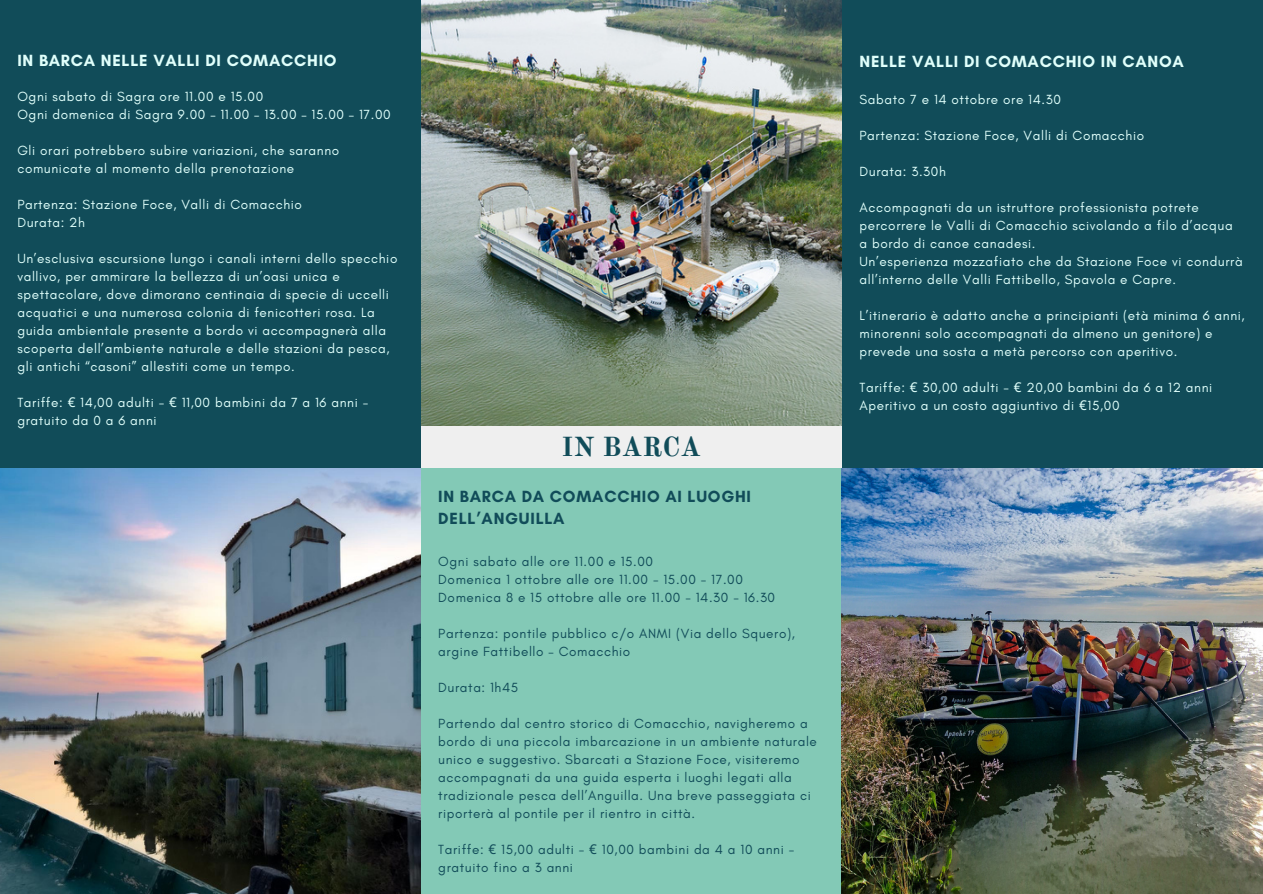
<style>
.page{position:relative;width:1263px;height:894px;background:#fff}
.page>*{position:absolute;margin:0;border:0;box-sizing:border-box;transform-origin:0 0}
.t1{font:700 27px "Old Standard";letter-spacing:.01em;color:#114c59}
.t2{font:700 16.5px "Glacial Indifference";letter-spacing:.045em;color:#e0fffb}
.t3{font:700 16.5px/22.5px "Glacial Indifference";letter-spacing:.045em;color:#114c59}
.t4{font:13.5px/18px "Glacial Indifference";letter-spacing:.045em;color:#e0fffb}
.t5{font:13.5px/18px "Glacial Indifference";letter-spacing:.045em;color:#114c59}
.s1{font-family:"Noto Sans"}
</style>
<div class="page">
<div style="left:0;top:0;width:1263px;height:893px;background:#114c59"></div>
<div style="left:421px;top:0;width:421px;height:893px;background:#83c9b6"></div>
<div style="left:421px;top:425px;width:421px;height:43px;background:#efefef"></div>
<img style="left:0;top:468px;width:421px;height:425px">
<img style="left:421px;top:0;width:421px;height:425px">
<img style="left:841px;top:468px;width:421px;height:425px">
<p class="t2" style="left:17px;top:50px;width:321px">IN BARCA NELLE VALLI DI COMACCHIO</p>
<p class="t4" style="left:17px;top:87px;width:247px">Ogni sabato di Sagra ore 11.00 e 15.00</p>
<p class="t4" style="left:17px;top:105px;width:375px">Ogni domenica di Sagra 9.00 – 11.00 – 13.00 – 15.00 – 17.00</p>
<p class="t4" style="left:17px;top:141px;width:323px">Gli orari potrebbero subire variazioni, che saranno comunicate al momento della prenotazione</p>
<p class="t4" style="left:17px;top:195px;width:286px">Partenza: Stazione Foce, Valli di Comacchio<br>Durata: 2h</p>
<p class="t4" style="left:17px;top:249px;width:382px">Un’esclusiva escursione lungo i canali interni dello specchio vallivo, per ammirare la bellezza di un’oasi unica e spettacolare, dove dimorano centinaia di specie di uccelli acquatici e una numerosa colonia di fenicotteri rosa. La guida ambientale presente a bordo vi accompagnerà alla scoperta dell’ambiente naturale e delle stazioni da pesca, gli antichi “casoni” allestiti come un tempo.</p>
<p class="t4" style="left:17px;top:393px;width:352px">Tariffe: <span class="s1">€</span> 14,00 adulti - <span class="s1">€</span> 11,00 bambini da 7 a 16 anni - gratuito da 0 a 6 anni</p>
<p class="t1" style="left:562px;top:430px;width:141px">IN BARCA</p>
<p class="t3" style="left:438px;top:484px;width:314px">IN BARCA DA COMACCHIO AI LUOGHI<br>DELL’ANGUILLA</p>
<p class="t5" style="left:438px;top:552px;width:216px">Ogni sabato alle ore 11.00 e 15.00</p>
<p class="t5" style="left:438px;top:570px;width:306px">Domenica 1 ottobre alle ore 11.00 - 15.00 - 17.00</p>
<p class="t5" style="left:438px;top:588px;width:338px">Domenica 8 e 15 ottobre alle ore 11.00 - 14.30 - 16.30</p>
<p class="t5" style="left:438px;top:624px;width:358px">Partenza: pontile pubblico c/o ANMI (Via dello Squero), argine Fattibello – Comacchio</p>
<p class="t5" style="left:438px;top:678px;width:82px">Durata: 1h45</p>
<p class="t5" style="left:438px;top:714px;width:380px">Partendo dal centro storico di Comacchio, navigheremo a bordo di una piccola imbarcazione in un ambiente naturale unico e suggestivo. Sbarcati a Stazione Foce, visiteremo accompagnati da una guida esperta i luoghi legati alla tradizionale pesca dell’Anguilla. Una breve passeggiata ci riporterà al pontile per il rientro in città.</p>
<p class="t5" style="left:438px;top:840px;width:357px">Tariffe: <span class="s1">€</span> 15,00 adulti - <span class="s1">€</span> 10,00 bambini da 4 a 10 anni - gratuito fino a 3 anni</p>
<p class="t2" style="left:859px;top:51px;width:326px">NELLE VALLI DI COMACCHIO IN CANOA</p>
<p class="t4" style="left:859px;top:90px;width:203px">Sabato 7 e 14 ottobre ore 14.30</p>
<p class="t4" style="left:859px;top:126px;width:286px">Partenza: Stazione Foce, Valli di Comacchio</p>
<p class="t4" style="left:859px;top:162px;width:88px">Durata: 3.30h</p>
<p class="t4" style="left:859px;top:198px;width:375px">Accompagnati da un istruttore professionista potrete percorrere le Valli di Comacchio scivolando a filo d’acqua a bordo di canoe canadesi.</p>
<p class="t4" style="left:859px;top:252px;width:385px">Un’esperienza mozzafiato che da Stazione Foce vi condurrà all’interno delle Valli Fattibello, Spavola e Capre.</p>
<p class="t4" style="left:859px;top:306px;width:387px">L’itinerario è adatto anche a principianti (età minima 6 anni, minorenni solo accompagnati da almeno un genitore) e prevede una sosta a metà percorso con aperitivo.</p>
<p class="t4" style="left:859px;top:378px;width:354px">Tariffe: <span class="s1">€</span> 30,00 adulti - <span class="s1">€</span> 20,00 bambini da 6 a 12 anni</p>
<p class="t4" style="left:859px;top:396px;width:262px">Aperitivo a un costo aggiuntivo di <span class="s1">€</span>15,00</p>
</div>
